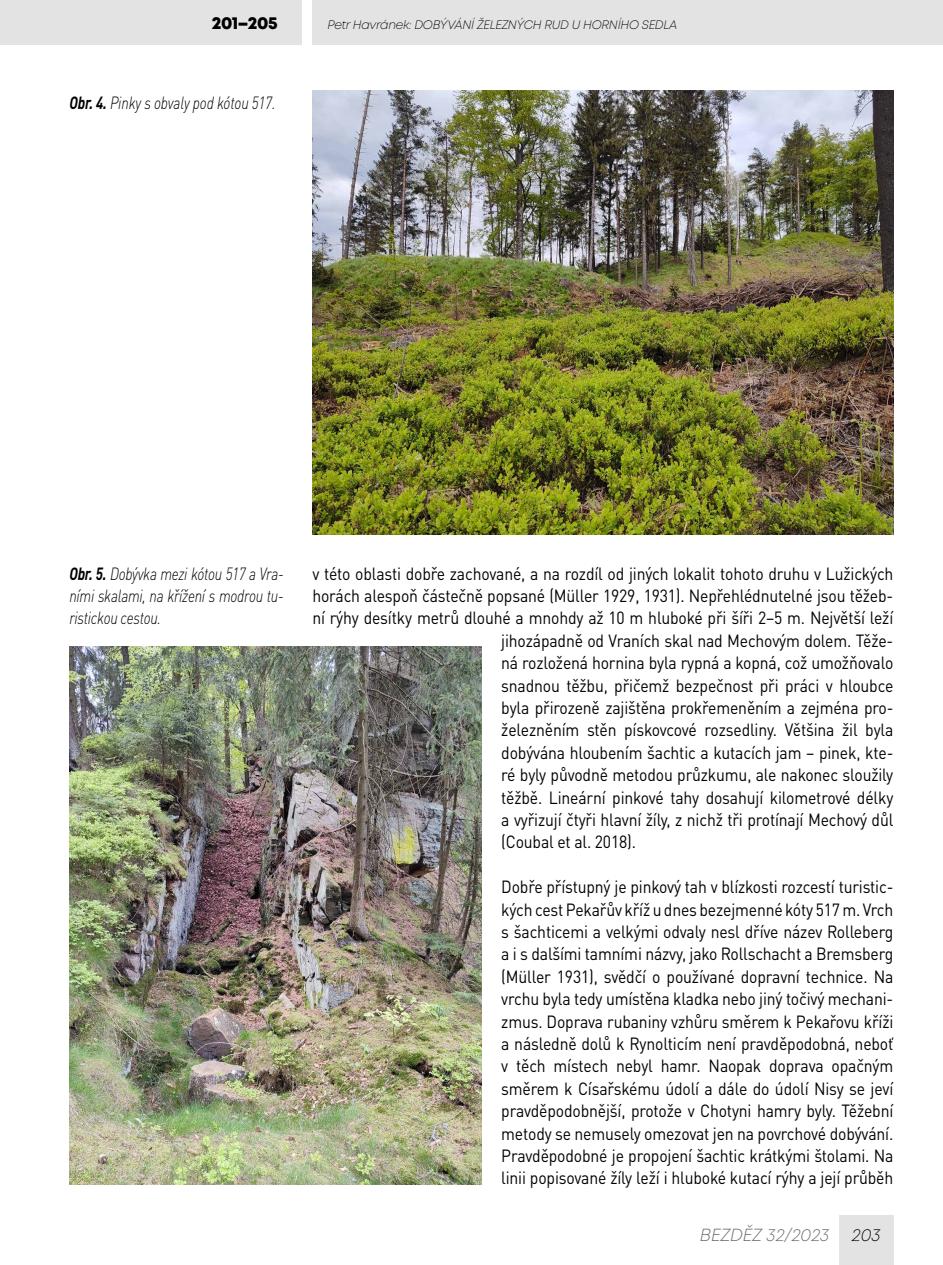
<style>
.page{position:relative;width:943px;height:1265px;background:#fff}
.page>*{position:absolute;margin:0;border:0;box-sizing:border-box;transform-origin:0 0}
.t1{font:17.5px/22.4px "DIN Pro";letter-spacing:-.01em;color:#000;text-align:justify;scale:.9 1}
.t2{font:italic 300 17.5px/22.4px "DIN Pro";letter-spacing:-.02em;color:#000;text-align:justify;scale:.8 1}
.t3{font:italic 300 17.5px "Mont";color:#646363}
.t4{font:800 17.5px "Mont";letter-spacing:-.02em;color:#000}
.t5{font:italic 300 17.5px "Mont";color:#000}
.t6{font:italic 300 12.25px "Mont";letter-spacing:-.02em;color:#000}
.s1{font-weight:700}
</style>
<div class="page">
<div style="left:0;top:0;width:301px;height:45px;background:#e3e3e3"></div>
<div style="left:312px;top:0;width:631px;height:45px;background:#e3e3e3"></div>
<div style="left:839px;top:1216px;width:54px;height:49px;background:#e3e3e3"></div>
<img style="left:69px;top:647px;width:412px;height:537px">
<img style="left:312px;top:91px;width:581px;height:444px">
<p class="t4" style="left:212px;top:12px;width:68px">201–205</p>
<p class="t6" style="left:327px;top:17px;width:351px">Petr Havránek: DOBÝVÁNÍ ŽELEZNÝCH RUD U HORNÍHO SEDLA</p>
<p class="t2" style="left:69px;top:90px;width:259px"><span class="s1">Obr. 4.</span> Pinky s obvaly pod kótou 517.</p>
<p class="t2" style="left:69px;top:561px;width:269px"><span class="s1">Obr. 5.</span> Dobývka mezi kótou 517 a Vra&shy;ními skalami, na křížení s modrou tu&shy;ristickou cestou.</p>
<p class="t1" style="left:312px;top:560px;width:647px">v této oblasti dobře zachované, a na rozdíl od jiných lokalit tohoto druhu v Lužických</p>
<p class="t1" style="left:312px;top:583px;width:647px">horách alespoň částečně popsané (Müller 1929, 1931). Nepřehlédnutelné jsou těžeb-</p>
<p class="t1" style="left:312px;top:605px;width:647px">ní rýhy desítky metrů dlouhé a mnohdy až 10 m hluboké při šíři 2–5 m. Největší leží</p>
<p class="t1" style="left:501px;top:627px;width:437px">jihozápadně od Vraních skal nad Mechovým dolem. Těže-</p>
<p class="t1" style="left:501px;top:650px;width:437px">ná rozložená hornina byla rypná a kopná, což umožňovalo</p>
<p class="t1" style="left:501px;top:672px;width:437px">snadnou těžbu, přičemž bezpečnost při práci v hloubce</p>
<p class="t1" style="left:501px;top:695px;width:437px">byla přirozeně zajištěna prokřemeněním a zejména pro-</p>
<p class="t1" style="left:501px;top:717px;width:437px">železněním stěn pískovcové rozsedliny. Většina žil byla</p>
<p class="t1" style="left:501px;top:739px;width:437px">dobývána hloubením šachtic a kutacích jam – pinek, kte-</p>
<p class="t1" style="left:501px;top:762px;width:437px">ré byly původně metodou průzkumu, ale nakonec sloužily</p>
<p class="t1" style="left:501px;top:784px;width:437px">těžbě. Lineární pinkové tahy dosahují kilometrové délky</p>
<p class="t1" style="left:501px;top:807px;width:437px">a vyřizují čtyři hlavní žíly, z nichž tři protínají Mechový důl</p>
<p class="t1" style="left:501px;top:829px;width:151px">(Coubal et al. 2018).</p>
<p class="t1" style="left:501px;top:874px;width:437px">Dobře přístupný je pinkový tah v blízkosti rozcestí turistic&shy;kých cest Pekařův kříž u dnes bezejmenné kóty 517 m. Vrch s šachticemi a velkými odvaly nesl dříve název Rolleberg a i s dalšími tamními názvy, jako Rollschacht a Bremsberg (Müller 1931), svědčí o používané dopravní technice. Na vrchu byla tedy umístěna kladka nebo jiný točivý mechani&shy;zmus. Doprava rubaniny vzhůru směrem k Pekařovu kříži a následně dolů k Rynolticím není pravděpodobná, neboť v těch místech nebyl hamr. Naopak doprava opačným směrem k Císařskému údolí a dále do údolí Nisy se jeví pravděpodobnější, protože v Chotyni hamry byly. Těžební metody se nemusely omezovat jen na povrchové dobývání.<br>Pravděpodobné je propojení šachtic krátkými štolami. Na linii popisované žíly leží i hluboké kutací rýhy a její průběh</p>
<p class="t3" style="left:699px;top:1224px;width:131px">BEZDĚZ 32/2023</p>
<p class="t5" style="left:852px;top:1224px;width:30px">203</p>
</div>
